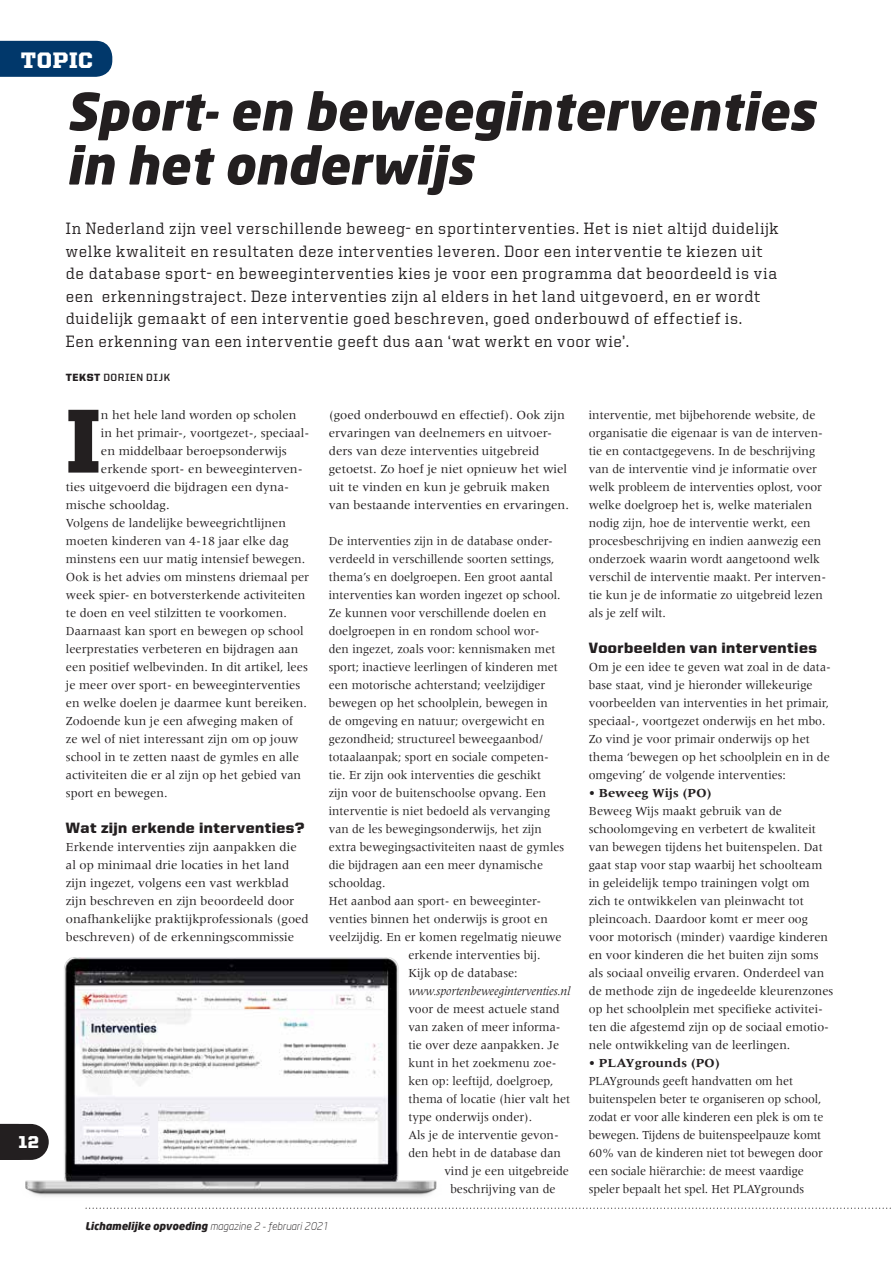
<style>
.page{position:relative;width:893px;height:1263px;background:#fff}
.page>*{position:absolute;margin:0;border:0;box-sizing:border-box;transform-origin:0 0}
.t1{font:900 91.05px "United Serif Reg";color:#231f20}
.t2{font:italic 900 51px/54px "Neo Sans";color:#231f20}
.t3{font:900 22.5px "United Serif Reg";letter-spacing:.03em;color:#fff}
.t4{font:900 17.25px "United Sans Reg";color:#fff}
.t5{font:500 16.5px/22.5px "United Serif Reg";letter-spacing:.045em;color:#231f20;scale:.96 1}
.t6{font:900 15px "United Sans Reg";letter-spacing:.025em;color:#231f20}
.t7{font:12.75px/18px "Meridien LT Std";color:#231f20}
.t8{font:12.75px/18px "Meridien LT Std";color:#231f20;scale:.96 1}
.t9{font:12.75px/18px "Meridien LT Std";color:#231f20;scale:.95 1}
.t10{font:italic 12.75px "Meridien LT Std";letter-spacing:-.01em;color:#231f20;scale:.95 1}
.t11{font:700 12.75px "Meridien LT Std";color:#231f20}
.t12{font:italic 300 10.5px "Neo Sans";color:#231f20}
.t13{font:700 10.5px "United Sans Reg";letter-spacing:.05em;color:#231f20}
.s1{font-weight:900}
</style>
<div class="page">
<img style="left:20px;top:957px;width:417px;height:240px">
<div style="left:0;top:41px;width:112px;height:36px;background:#01386b"></div>
<svg style="left:0;top:1124px;width:49px;height:36px;background:#353132"></svg>
<svg style="left:85px;top:1207px;width:806px;height:2px"></svg>
<h3 class="t3" style="left:21px;top:48px;width:74px">TOPIC</h3>
<h2 class="t2" style="left:66px;top:83px;width:750px">Sport- en beweeginterventies in het onderwijs</h2>
<h3 class="t4" style="left:18px;top:1133px;width:22px">12</h3>
<p class="t5" style="left:66px;top:217px;width:744px">In Nederland zijn veel verschillende beweeg- en sportinterventies. Het is niet altijd duidelijk welke kwaliteit en resultaten deze interventies leveren. Door een interventie te kiezen uit de database sport- en beweeginterventies kies je voor een programma dat beoordeeld is via een erkenningstraject. Deze interventies zijn al elders in het land uitgevoerd, en er wordt duidelijk gemaakt of een interventie goed beschreven, goed onderbouwd of effectief is.<br>Een erkenning van een interventie geeft dus aan ‘wat werkt en voor wie’.</p>
<p class="t13" style="left:66px;top:372px;width:106px"><span class="s1">TEKST</span> DORIEN DIJK</p>
<h1 class="t1" style="left:66px;top:391px;width:37px">I</h1>
<p class="t7" style="left:101px;top:405px;width:197px">n het hele land worden op scholen</p>
<p class="t7" style="left:101px;top:423px;width:210px">in het primair-, voortgezet-, speciaal-</p>
<p class="t7" style="left:101px;top:441px;width:188px">en middelbaar beroepsonderwijs</p>
<p class="t7" style="left:101px;top:459px;width:203px">erkende sport- en beweeginterven-</p>
<p class="t7" style="left:66px;top:477px;width:225px">ties uitgevoerd die bijdragen een dyna-</p>
<p class="t7" style="left:66px;top:495px;width:105px">mische schooldag.</p>
<p class="t7" style="left:66px;top:513px;width:222px">Volgens de landelijke beweegrichtlijnen</p>
<p class="t7" style="left:66px;top:531px;width:224px">moeten kinderen van 4-18 jaar elke dag</p>
<p class="t7" style="left:66px;top:549px;width:241px">minstens een uur matig intensief bewegen.</p>
<p class="t7" style="left:66px;top:567px;width:245px">Ook is het advies om minstens driemaal per</p>
<p class="t7" style="left:66px;top:585px;width:241px">week spier- en botversterkende activiteiten</p>
<p class="t7" style="left:66px;top:603px;width:222px">te doen en veel stilzitten te voorkomen.</p>
<p class="t7" style="left:66px;top:621px;width:239px">Daarnaast kan sport en bewegen op school</p>
<p class="t7" style="left:66px;top:639px;width:234px">leerprestaties verbeteren en bijdragen aan</p>
<p class="t7" style="left:66px;top:657px;width:244px">een positief welbevinden. In dit artikel, lees</p>
<p class="t7" style="left:66px;top:675px;width:236px">je meer over sport- en beweeginterventies</p>
<p class="t7" style="left:66px;top:693px;width:243px">en welke doelen je daarmee kunt bereiken.</p>
<p class="t7" style="left:66px;top:711px;width:229px">Zodoende kun je een afweging maken of</p>
<p class="t7" style="left:66px;top:729px;width:234px">ze wel of niet interessant zijn om op jouw</p>
<p class="t7" style="left:66px;top:747px;width:235px">school in te zetten naast de gymles en alle</p>
<p class="t7" style="left:66px;top:765px;width:237px">activiteiten die er al zijn op het gebied van</p>
<p class="t7" style="left:66px;top:783px;width:103px">sport en bewegen.</p>
<p class="t6" style="left:66px;top:819px;width:240px">Wat zijn erkende interventies?</p>
<p class="t7" style="left:66px;top:837px;width:244px">Erkende interventies zijn aanpakken die al op minimaal drie locaties in het land zijn ingezet, volgens een vast werkblad zijn beschreven en zijn beoordeeld door onafhankelijke praktijkprofessionals (goed beschreven) of de erkenningscommissie</p>
<p class="t7" style="left:329px;top:405px;width:242px">(goed onderbouwd en effectief). Ook zijn ervaringen van deelnemers en uitvoer&shy;ders van deze interventies uitgebreid getoetst. Zo hoef je niet opnieuw het wiel uit te vinden en kun je gebruik maken van bestaande interventies en ervaringen.</p>
<p class="t9" style="left:329px;top:531px;width:237px">De interventies zijn in de database onder-</p>
<p class="t9" style="left:329px;top:549px;width:239px">verdeeld in verschillende soorten settings,</p>
<p class="t9" style="left:329px;top:567px;width:237px">thema’s en doelgroepen. Een groot aantal</p>
<p class="t9" style="left:329px;top:585px;width:245px">interventies kan worden ingezet op school.</p>
<p class="t9" style="left:329px;top:603px;width:231px">Ze kunnen voor verschillende doelen en</p>
<p class="t9" style="left:329px;top:621px;width:223px">doelgroepen in en rondom school wor-</p>
<p class="t9" style="left:329px;top:639px;width:240px">den ingezet, zoals voor: kennismaken met</p>
<p class="t9" style="left:329px;top:657px;width:243px">sport; inactieve leerlingen of kinderen met</p>
<p class="t9" style="left:329px;top:675px;width:229px">een motorische achterstand; veelzijdiger</p>
<p class="t9" style="left:329px;top:693px;width:232px">bewegen op het schoolplein, bewegen in</p>
<p class="t9" style="left:329px;top:711px;width:229px">de omgeving en natuur; overgewicht en</p>
<p class="t9" style="left:329px;top:729px;width:227px">gezondheid; structureel beweegaanbod/</p>
<p class="t9" style="left:329px;top:747px;width:233px">totaalaanpak; sport en sociale competen-</p>
<p class="t9" style="left:329px;top:765px;width:225px">tie. Er zijn ook interventies die geschikt</p>
<p class="t9" style="left:329px;top:783px;width:230px">zijn voor de buitenschoolse opvang. Een</p>
<p class="t9" style="left:329px;top:801px;width:234px">interventie is niet bedoeld als vervanging</p>
<p class="t9" style="left:329px;top:819px;width:226px">van de les bewegingsonderwijs, het zijn</p>
<p class="t9" style="left:329px;top:837px;width:249px">extra bewegingsactiviteiten naast de gymles</p>
<p class="t9" style="left:329px;top:855px;width:227px">die bijdragen aan een meer dynamische</p>
<p class="t9" style="left:329px;top:873px;width:61px">schooldag.</p>
<p class="t8" style="left:329px;top:891px;width:223px">Het aanbod aan sport- en beweeginter-</p>
<p class="t8" style="left:329px;top:909px;width:230px">venties binnen het onderwijs is groot en</p>
<p class="t8" style="left:329px;top:927px;width:244px">veelzijdig. En er komen regelmatig nieuwe</p>
<p class="t8" style="left:408px;top:945px;width:139px">erkende interventies bij.</p>
<p class="t8" style="left:408px;top:963px;width:115px">Kijk op de database:</p>
<p class="t10" style="left:408px;top:984px;width:172px">www.sportenbeweeginterventies.nl</p>
<p class="t8" style="left:408px;top:999px;width:159px">voor de meest actuele stand</p>
<p class="t8" style="left:408px;top:1017px;width:160px">van zaken of meer informa-</p>
<p class="t8" style="left:408px;top:1035px;width:159px">tie over deze aanpakken. Je</p>
<p class="t8" style="left:408px;top:1053px;width:156px">kunt in het zoekmenu zoe-</p>
<p class="t8" style="left:408px;top:1071px;width:153px">ken op: leeftijd, doelgroep,</p>
<p class="t8" style="left:408px;top:1089px;width:170px">thema of locatie (hier valt het</p>
<p class="t8" style="left:408px;top:1107px;width:131px">type onderwijs onder).</p>
<p class="t8" style="left:408px;top:1125px;width:158px">Als je de interventie gevon-</p>
<p class="t8" style="left:408px;top:1143px;width:160px">den hebt in de database dan</p>
<p class="t8" style="left:444px;top:1161px;width:131px">vind je een uitgebreide</p>
<p class="t8" style="left:450px;top:1179px;width:111px">beschrijving van de</p>
<p class="t12" style="left:85px;top:1220px;width:245px"><span class="s1">Lichamelijke opvoeding</span> magazine 2 - februari 2021</p>
<p class="t8" style="left:589px;top:405px;width:249px">interventie, met bijbehorende website, de organisatie die eigenaar is van de interven&shy;tie en contactgegevens. In de beschrijving van de interventie vind je informatie over welk probleem de interventies oplost, voor welke doelgroep het is, welke materialen nodig zijn, hoe de interventie werkt, een procesbeschrijving en indien aanwezig een onderzoek waarin wordt aangetoond welk verschil de interventie maakt. Per interven&shy;tie kun je de informatie zo uitgebreid lezen als je zelf wilt.</p>
<p class="t6" style="left:589px;top:639px;width:230px">Voorbeelden van interventies</p>
<p class="t8" style="left:589px;top:657px;width:254px">Om je een idee te geven wat zoal in de data&shy;base staat, vind je hieronder willekeurige voorbeelden van interventies in het primair, speciaal-, voortgezet onderwijs en het mbo.<br>Zo vind je voor primair onderwijs op het thema ‘bewegen op het schoolplein en in de omgeving’ de volgende interventies:</p>
<p class="t11" style="left:589px;top:785px;width:125px">• Beweeg Wijs (PO)</p>
<p class="t7" style="left:589px;top:801px;width:246px">Beweeg Wijs maakt gebruik van de schoolomgeving en verbetert de kwaliteit van bewegen tijdens het buitenspelen. Dat gaat stap voor stap waarbij het schoolteam in geleidelijk tempo trainingen volgt om zich te ontwikkelen van pleinwacht tot pleincoach. Daardoor komt er meer oog voor motorisch (minder) vaardige kinderen en voor kinderen die het buiten zijn soms als sociaal onveilig ervaren. Onderdeel van de methode zijn de ingedeelde kleurenzones op het schoolplein met specifieke activitei&shy;ten die afgestemd zijn op de sociaal emotio&shy;nele ontwikkeling van de leerlingen.</p>
<p class="t11" style="left:589px;top:1055px;width:133px">• PLAYgrounds (PO)</p>
<p class="t9" style="left:589px;top:1071px;width:249px">PLAYgrounds geeft handvatten om het buitenspelen beter te organiseren op school, zodat er voor alle kinderen een plek is om te bewegen. Tijdens de buitenspeelpauze komt 60% van de kinderen niet tot bewegen door een sociale hiërarchie: de meest vaardige speler bepaalt het spel. Het PLAYgrounds</p>
</div>
